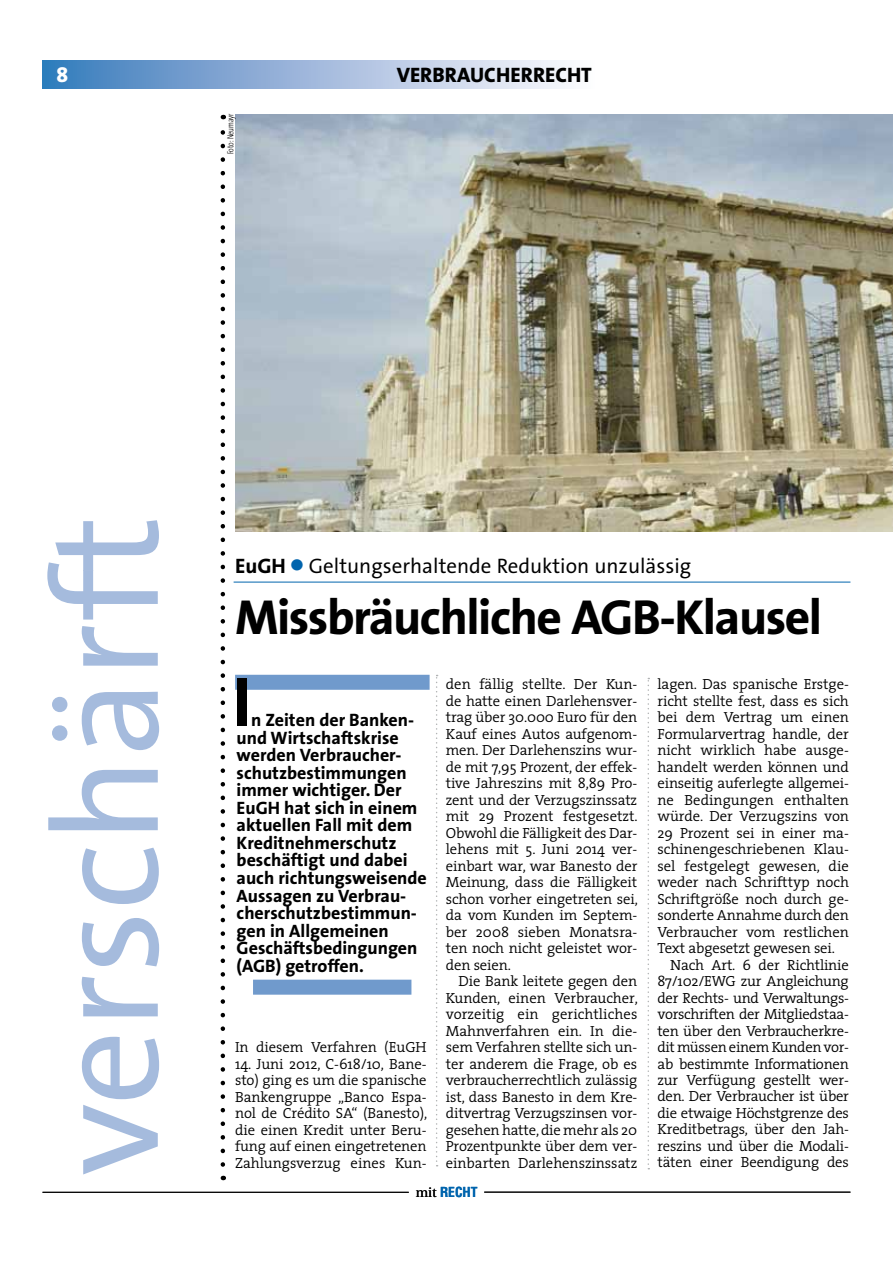
<style>
.page{position:relative;width:893px;height:1263px;background:#fff}
.page>*{position:absolute;margin:0;border:0;box-sizing:border-box;transform-origin:0 0}
.t1{font:150px "The Sans Correspondence";color:#a5bbdd}
.t2{font:700 70.05px "The Sans Correspondence";color:#000}
.t3{font:700 49.5px "The Sans Correspondence";letter-spacing:-.03em;color:#000}
.t4{font:21px "The Sans Correspondence";color:#000}
.t5{font:800 21px "The Sans";color:#000}
.t6{font:800 21px "The Sans";color:#fff}
.t7{font:700 18px/17.5px "The Sans Correspondence";color:#000}
.t8{font:300 14.7px/16.5px "The Serif";letter-spacing:-.01em;color:#000;text-align:justify}
.t9{font:700 condensed 13.5px "Helvetica";color:#0064ad}
.t10{font:300 9px "The Sans Condensed";letter-spacing:-.01em;color:#000;scale:.9 1}
.s1{font-weight:700}
.s2{color:#0064ad}
.s3{font-family:"Utopia";font-weight:400;font-stretch:normal;color:#000}
</style>
<div class="page">
<div style="left:43px;top:60px;width:551px;height:28px;background:linear-gradient(to right,#3a7abc,#fffcff)"></div>
<hr style="left:43px;top:1192px;width:366px;height:1px;background:#000">
<hr style="left:484px;top:1192px;width:366px;height:1px;background:#000">
<hr style="left:234px;top:582px;width:616px;height:1px;background:#0064ad">
<svg style="left:221px;top:115px;width:4px;height:1049px"></svg>
<svg style="left:436px;top:675px;width:2px;height:491px"></svg>
<svg style="left:648px;top:678px;width:1px;height:491px"></svg>
<div style="left:253px;top:980px;width:158px;height:15px;background:#709acc"></div>
<div style="left:235px;top:675px;width:195px;height:15px;background:#709acc"></div>
<img style="left:235px;top:114px;width:658px;height:417px">
<h3 class="t6" style="left:57px;top:57px;width:13px">8</h3>
<h3 class="t5" style="left:397px;top:57px;width:197px">VERBRAUCHERRECHT</h3>
<p class="t10" style="left:225px;top:154px;width:46px;rotate:-90deg">Foto: Neumayr</p>
<h1 class="t1" style="left:26px;top:1176px;width:662px;rotate:-90deg">verschärft</h1>
<h3 class="t4" style="left:235px;top:555px;width:458px"><span class="s1">EuGH</span> <span class="s2">●</span> Geltungserhaltende Reduktion unzulässig</h3>
<h3 class="t3" style="left:235px;top:590px;width:588px">Missbräuchliche AGB-Klausel</h3>
<h2 class="t2" style="left:232px;top:664px;width:11px">I</h2>
<p class="t7" style="left:237px;top:712px;width:192px;text-indent:14px">n Zeiten der Banken&shy;und Wirtschaftskrise werden Verbraucher&shy;schutzbestimmungen immer wichtiger. Der<br>EuGH hat sich in einem aktuellen Fall mit dem<br>Kreditnehmerschutz beschäftigt und dabei auch richtungsweisende<br>Aussagen zu Verbrau&shy;cherschutzbestimmun&shy;gen in Allgemeinen<br>Geschäftsbedingungen (AGB) getroffen.</p>
<p class="t8" style="left:235px;top:1039px;width:193px">In diesem Verfahren (EuGH</p>
<p class="t8" style="left:235px;top:1055px;width:194px">14. Juni 2012, C-618/10, Bane&shy;sto) ging es um die spanische Bankengruppe „Banco Espa&shy;nol de Crédito SA“ (Banesto), die einen Kredit unter Beru&shy;fung auf einen eingetretenen Zahlungsverzug eines Kun-</p>
<p class="t8" style="left:446px;top:676px;width:194px">den fällig stellte. Der Kun&shy;de hatte einen Darlehensver&shy;trag über 30.000 Euro für den Kauf eines Autos aufgenom&shy;men. Der Darlehenszins wur&shy;de mit 7,95 Prozent, der effek&shy;tive Jahreszins mit 8,89 Pro&shy;zent und der Verzugszinssatz mit 29 Prozent festgesetzt.<br>Obwohl die Fälligkeit des Dar&shy;lehens mit 5. Juni 2014 ver&shy;einbart war, war Banesto der Meinung, dass die Fälligkeit schon vorher eingetreten sei, da vom Kunden im Septem&shy;ber 2008 sieben Monatsra&shy;ten noch nicht geleistet wor&shy;den seien.</p>
<p class="t8" style="left:446px;top:972px;width:194px;text-indent:13px">Die Bank leitete gegen den Kunden, einen Verbraucher, vorzeitig ein gerichtliches Mahnverfahren ein. In die&shy;sem Verfahren stellte sich un&shy;ter anderem die Frage, ob es verbraucherrechtlich zulässig ist, dass Banesto in dem Kre&shy;ditvertrag Verzugszinsen vor&shy;gesehen hatte, die mehr als 20<br>Prozentpunkte über dem ver&shy;einbarten Darlehenszinssatz</p>
<p class="t9" style="left:416px;top:1183px;width:63px"><span class="s3">mit</span> RECHT</p>
<p class="t8" style="left:657px;top:675px;width:193px">lagen. Das spanische Erstge-</p>
<p class="t8" style="left:657px;top:692px;width:193px">richt stellte fest, dass es sich</p>
<p class="t8" style="left:657px;top:708px;width:193px">bei dem Vertrag um einen</p>
<p class="t8" style="left:657px;top:725px;width:193px">Formularvertrag handle, der</p>
<p class="t8" style="left:657px;top:741px;width:193px">nicht wirklich habe ausge-</p>
<p class="t8" style="left:657px;top:758px;width:193px">handelt werden können und</p>
<p class="t8" style="left:657px;top:774px;width:193px">einseitig auferlegte allgemei-</p>
<p class="t8" style="left:657px;top:791px;width:193px">ne Bedingungen enthalten</p>
<p class="t8" style="left:657px;top:807px;width:193px">würde. Der Verzugszins von</p>
<p class="t8" style="left:657px;top:824px;width:193px">29 Prozent sei in einer ma-</p>
<p class="t8" style="left:657px;top:840px;width:193px">schinengeschriebenen Klau-</p>
<p class="t8" style="left:657px;top:857px;width:193px">sel festgelegt gewesen, die</p>
<p class="t8" style="left:657px;top:873px;width:193px">weder nach Schrifttyp noch</p>
<p class="t8" style="left:657px;top:890px;width:193px">Schriftgröße noch durch ge-</p>
<p class="t8" style="left:657px;top:906px;width:193px">sonderte Annahme durch den</p>
<p class="t8" style="left:657px;top:923px;width:193px">Verbraucher vom restlichen</p>
<p class="t8" style="left:657px;top:939px;width:179px">Text abgesetzt gewesen sei.</p>
<p class="t8" style="left:670px;top:956px;width:180px">Nach Art. 6 der Richtlinie</p>
<p class="t8" style="left:657px;top:972px;width:193px">87/102/EWG zur Angleichung</p>
<p class="t8" style="left:657px;top:989px;width:193px">der Rechts- und Verwaltungs-</p>
<p class="t8" style="left:657px;top:1005px;width:193px">vorschriften der Mitgliedstaa-</p>
<p class="t8" style="left:657px;top:1022px;width:193px">ten über den Verbraucherkre-</p>
<p class="t8" style="left:657px;top:1038px;width:193px">dit müssen einem Kunden vor-</p>
<p class="t8" style="left:657px;top:1055px;width:193px">ab bestimmte Informationen</p>
<p class="t8" style="left:657px;top:1071px;width:193px">zur Verfügung gestellt wer-</p>
<p class="t8" style="left:657px;top:1088px;width:193px">den. Der Verbraucher ist über</p>
<p class="t8" style="left:657px;top:1104px;width:193px">die etwaige Höchstgrenze des</p>
<p class="t8" style="left:657px;top:1121px;width:193px">Kreditbetrags, über den Jah-</p>
<p class="t8" style="left:657px;top:1137px;width:193px">reszins und über die Modali-</p>
<p class="t8" style="left:657px;top:1154px;width:193px">täten einer Beendigung des</p>
</div>
